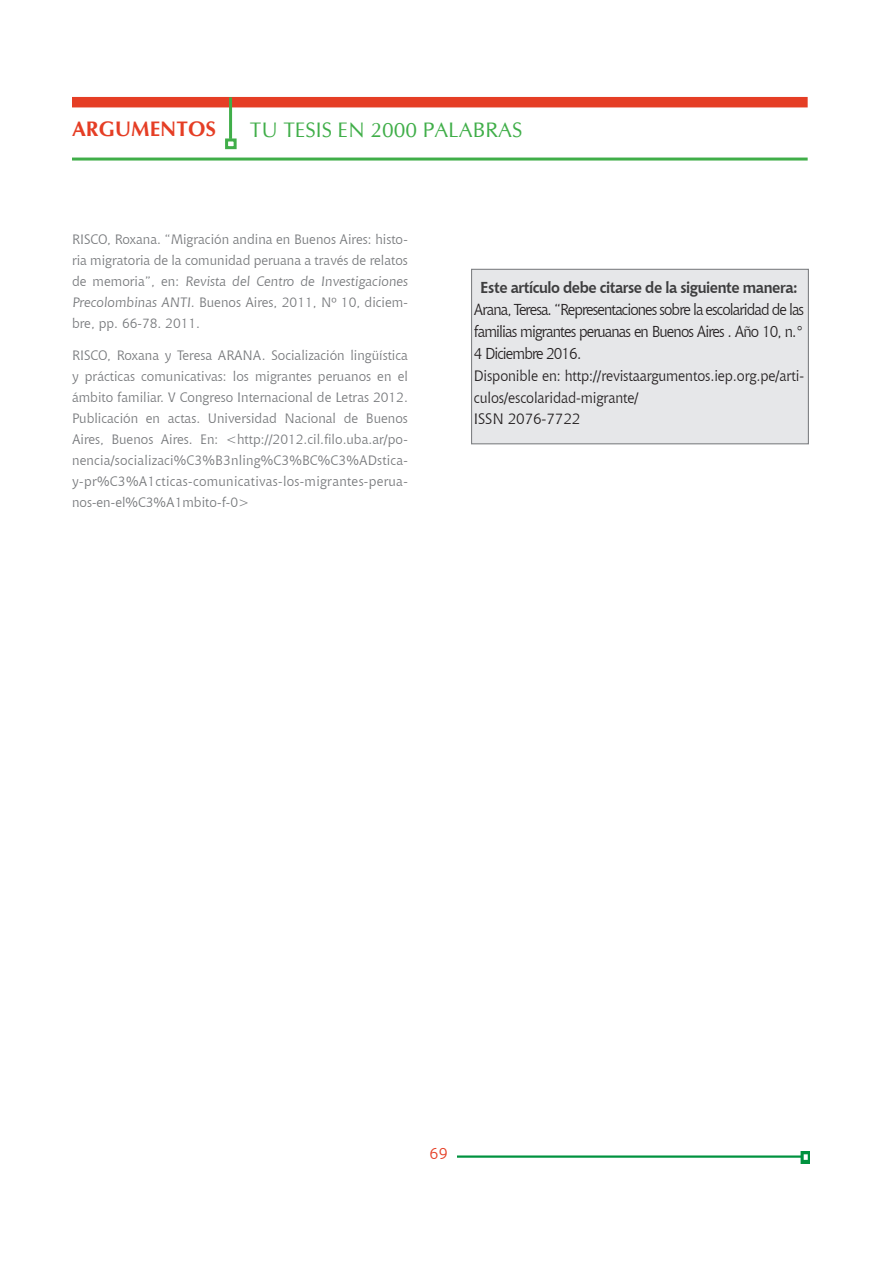
<style>
.page{position:relative;width:893px;height:1263px;background:#fff}
.page>*{position:absolute;margin:0;border:0;box-sizing:border-box;transform-origin:0 0}
.Texto_art{font:21px "CG Omega";color:#40ae49}
.t1{font:700 21px "CG Omega";color:#e53e25}
.Texto_art-2{font:15.75px/22px "Chianti BT";letter-spacing:-.06em;color:#231f20;text-align:justify;scale:.95 1}
.Texto_art-3{font:700 15.75px "Chianti BT";letter-spacing:-.03em;color:#3e3e3f;scale:.95 1}
.t2{font:15.75px "Chianti BT";color:#e53e25}
.Texto_art-4{font:15px/22px "Chianti BT";letter-spacing:-.01em;color:#231f20;scale:.95 1}
.Texto_art-5{font:15px "Chianti BT";letter-spacing:-.01em;color:#231f20}
.Referencias_bib{font:13.5px/21px "Chianti BT";color:#76787b;text-align:justify}
</style>
<div class="page">
<img style="left:457px;top:1151px;width:353px;height:12px">
<div style="left:72px;top:97px;width:736px;height:10px;background:#e53e25"></div>
<hr style="left:229px;top:97px;width:3px;height:42px;background:#40ae49">
<div style="left:225px;top:138px;width:12px;height:11px;border:3px solid #40ae49"></div>
<hr style="left:72px;top:158px;width:736px;height:3px;background:#40ae49">
<div style="left:471px;top:269px;width:338px;height:175px;background:#e6e7e9;border:1px solid #808285"></div>
<h1 class="t1" style="left:72px;top:116px;width:146px">ARGUMENTOS</h1>
<p class="Texto_art" style="left:250px;top:117px;width:274px">TU TESIS EN 2000 PALABRAS</p>
<p class="Referencias_bib" style="left:72px;top:228px;width:339px">RISCO, Roxana. “Migración andina en Buenos Aires: histo&shy;ria migratoria de la comunidad peruana a través de relatos de memoria”, en: Revista del Centro de Investigaciones Precolombinas ANTI. Buenos Aires, 2011, Nº 10, diciem&shy;bre, pp. 66-78. 2011.</p>
<p class="Referencias_bib" style="left:72px;top:344px;width:337px">RISCO, Roxana y Teresa ARANA. Socialización lingüística y prácticas comunicativas: los migrantes peruanos en el ámbito familiar. V Congreso Internacional de Letras 2012.<br>Publicación en actas. Universidad Nacional de Buenos Aires, Buenos Aires. En: &lt;http://2012.cil.filo.uba.ar/po&shy;nencia/socializaci%C3%B3nling%C3%BC%C3%ADstica&shy;y-pr%C3%A1cticas-comunicativas-los-migrantes-perua&shy;nos-en-el%C3%A1mbito-f-0&gt;</p>
<p class="Texto_art-3" style="left:480px;top:276px;width:336px">Este artículo debe citarse de la siguiente manera:</p>
<p class="Texto_art-2" style="left:474px;top:298px;width:349px">Arana, Teresa. “Representaciones sobre la escolaridad de las familias migrantes peruanas en Buenos Aires . Año 10, n.° 4 Diciembre 2016.</p>
<p class="Texto_art-4" style="left:474px;top:364px;width:349px">Disponible en: http://revistaargumentos.iep.org.pe/arti&shy;culos/escolaridad-migrante/</p>
<p class="Texto_art-5" style="left:474px;top:408px;width:108px">ISSN 2076-7722</p>
<p class="t2" style="left:430px;top:1142px;width:20px">69</p>
</div>
